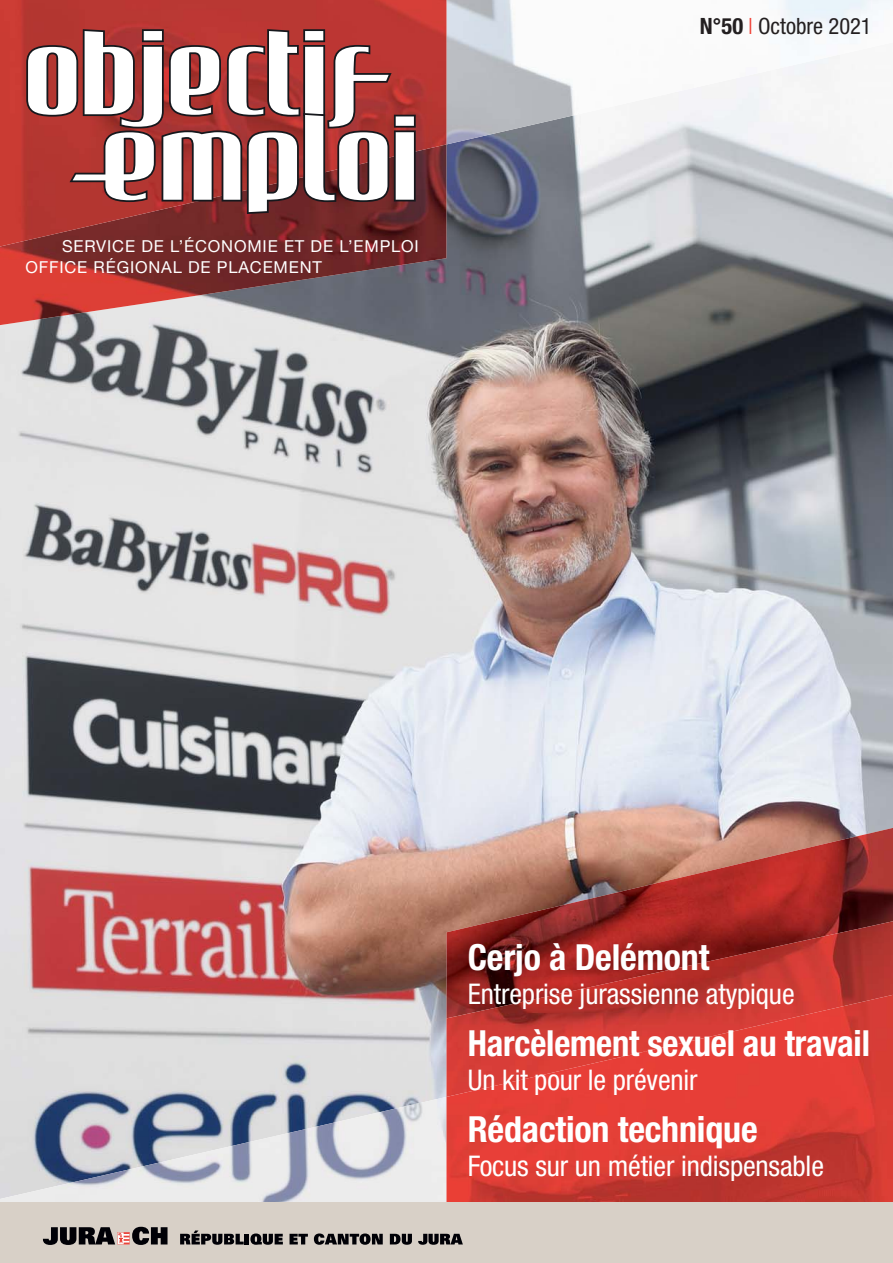
<style>
.page{position:relative;width:893px;height:1263px;background:#fff}
.page>*{position:absolute;margin:0;border:0;box-sizing:border-box;transform-origin:0 0}
.t1{font:700 condensed 36px "Helvetica Neue LT Std";letter-spacing:-.005em;color:#fff}
.t2{font:700 condensed 36px "Helvetica Neue LT Std";letter-spacing:-.005em;color:#fff;scale:.96 1}
.t3{font:condensed 28.5px "Helvetica Neue LT Std";letter-spacing:-.005em;color:#fff}
.t4{font:condensed 22.5px "Helvetica Neue LT Std";color:#231f20}
.t5{font:16.5px/21px "Helvetica Neue LT Std";letter-spacing:.05em;color:#fff}
.s1{font-weight:700}
.s2{font-weight:300;color:#ef4035}
</style>
<div class="page">
<img style="left:0;top:144px;width:893px;height:953px">
<img style="left:0;top:1097px;width:446px;height:106px">
<img style="left:446px;top:828px;width:447px;height:93px">
<img style="left:446px;top:921px;width:447px;height:125px">
<img style="left:645px;top:995px;width:248px;height:208px">
<img style="left:446px;top:1046px;width:199px;height:157px">
<img style="left:446px;top:0;width:447px;height:144px">
<div style="left:0;top:1203px;width:893px;height:60px;background:#d8d0c7"></div>
<svg style="left:43px;top:1227px;width:125px;height:18px"></svg>
<svg style="left:180px;top:1230px;width:64px;height:15px"></svg>
<hr style="left:245px;top:1234px;width:4px;height:10px;background:#000006">
<svg style="left:250px;top:1233px;width:33px;height:12px"></svg>
<svg style="left:290px;top:1234px;width:18px;height:10px"></svg>
<svg style="left:314px;top:1233px;width:69px;height:12px"></svg>
<svg style="left:390px;top:1234px;width:22px;height:11px"></svg>
<svg style="left:418px;top:1233px;width:45px;height:12px"></svg>
<img style="left:0;top:197px;width:446px;height:128px">
<img style="left:0;top:0;width:248px;height:247px">
<img style="left:247px;top:0;width:199px;height:197px">
<svg style="left:26px;top:29px;width:390px;height:185px"></svg>
<p class="t5" style="left:26px;top:235px;width:395px;text-indent:36px">SERVICE DE L’ÉCONOMIE ET DE L’EMPLOI<br>OFFICE RÉGIONAL DE PLACEMENT</p>
<p class="t4" style="left:700px;top:18px;width:174px"><span class="s1">N°50</span> <span class="s2">I</span> Octobre 2021</p>
<p class="t1" style="left:468px;top:944px;width:243px">Cerjo à Delémont</p>
<p class="t3" style="left:468px;top:984px;width:328px">Entreprise jurassienne atypique</p>
<p class="t2" style="left:468px;top:1030px;width:420px">Harcèlement sexuel au travail</p>
<p class="t3" style="left:468px;top:1070px;width:231px">Un kit pour le prévenir</p>
<p class="t1" style="left:468px;top:1116px;width:291px">Rédaction technique</p>
<p class="t3" style="left:468px;top:1156px;width:358px">Focus sur un métier indispensable</p>
</div>
